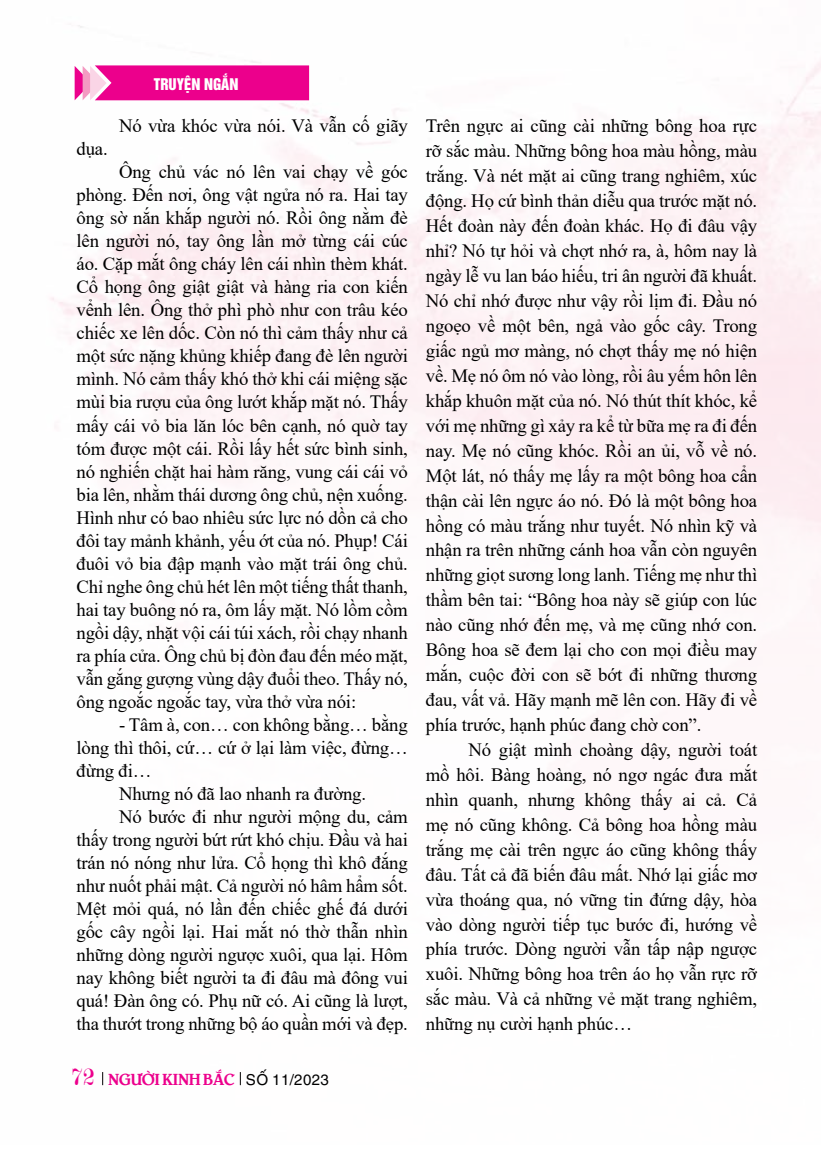
<style>
.page{position:relative;width:821px;height:1149px;background:#fff}
.page>*{position:absolute;margin:0;border:0;box-sizing:border-box;transform-origin:0 0}
.t1{font:18.75px/24.9px "Times New Roman";letter-spacing:-.01em;color:#000;text-align:justify}
.t2{font:15px "UTM Bienvenue";color:#ec008c}
.t3{font:14.7px "UTM Helvet Ins";color:#fff}
.s1{font-family:"Modern";font-size:25.65px}
.s2{font-family:"UTM Helve";color:#000}
</style>
<div class="page">
<img style="left:50px;top:25px;width:771px;height:1061px">
<svg style="left:75px;top:65px;width:234px;height:35px;background:#ed1795"></svg>
<svg style="left:102px;top:1071px;width:1px;height:13px"></svg>
<svg style="left:240px;top:1071px;width:1px;height:13px"></svg>
<p class="t3" style="left:154px;top:72px;width:86px">TRUYỆN NGẮN</p>
<p class="t1" style="left:119px;top:113px;width:290px">Nó vừa khóc vừa nói. Và vẫn cố giãy</p>
<p class="t1" style="left:77px;top:136px;width:33px">dụa.</p>
<p class="t1" style="left:77px;top:160px;width:333px;line-height:23px;text-indent:43px">Ông chủ vác nó lên vai chạy về góc phòng. Đến nơi, ông vật ngửa nó ra. Hai tay ông sờ nắn khắp người nó. Rồi ông nằm đè lên người nó, tay ông lần mở từng cái cúc áo. Cặp mắt ông cháy lên cái nhìn thèm khát.<br>Cổ họng ông giật giật và hàng ria con kiến vểnh lên. Ông thở phì phò như con trâu kéo chiếc xe lên dốc. Còn nó thì cảm thấy như cả một sức nặng khủng khiếp đang đè lên người mình. Nó cảm thấy khó thở khi cái miệng sặc mùi bia rượu của ông lướt khắp mặt nó. Thấy mấy cái vỏ bia lăn lóc bên cạnh, nó quờ tay tóm được một cái. Rồi lấy hết sức bình sinh, nó nghiến chặt hai hàm răng, vung cái cái vỏ bia lên, nhằm thái dương ông chủ, nện xuống.<br>Hình như có bao nhiêu sức lực nó dồn cả cho đôi tay mảnh khảnh, yếu ớt của nó. Phụp! Cái đuôi vỏ bia đập mạnh vào mặt trái ông chủ.<br>Chỉ nghe ông chủ hét lên một tiếng thất thanh, hai tay buông nó ra, ôm lấy mặt. Nó lồm cồm ngồi dậy, nhặt vội cái túi xách, rồi chạy nhanh ra phía cửa. Ông chủ bị đòn đau đến méo mặt, vẫn gắng gượng vùng dậy đuổi theo. Thấy nó, ông ngoắc ngoắc tay, vừa thở vừa nói:</p>
<p class="t1" style="left:119px;top:711px;width:290px">- Tâm à, con… con không bằng… bằng</p>
<p class="t1" style="left:77px;top:734px;width:333px">lòng thì thôi, cứ… cứ ở lại làm việc, đừng…</p>
<p class="t1" style="left:77px;top:757px;width:77px">đừng đi…</p>
<p class="t1" style="left:119px;top:780px;width:248px">Nhưng nó đã lao nhanh ra đường.</p>
<p class="t1" style="left:119px;top:803px;width:290px">Nó bước đi như người mộng du, cảm</p>
<p class="t1" style="left:77px;top:826px;width:333px">thấy trong người bứt rứt khó chịu. Đầu và hai</p>
<p class="t1" style="left:77px;top:849px;width:333px">trán nó nóng như lửa. Cổ họng thì khô đắng</p>
<p class="t1" style="left:77px;top:872px;width:333px">như nuốt phải mật. Cả người nó hâm hẩm sốt.</p>
<p class="t1" style="left:77px;top:895px;width:333px">Mệt mỏi quá, nó lần đến chiếc ghế đá dưới</p>
<p class="t1" style="left:77px;top:918px;width:333px">gốc cây ngồi lại. Hai mắt nó thờ thẫn nhìn</p>
<p class="t1" style="left:77px;top:941px;width:333px">những dòng người ngược xuôi, qua lại. Hôm</p>
<p class="t1" style="left:77px;top:964px;width:333px">nay không biết người ta đi đâu mà đông vui</p>
<p class="t1" style="left:77px;top:987px;width:333px">quá! Đàn ông có. Phụ nữ có. Ai cũng là lượt,</p>
<p class="t1" style="left:77px;top:1010px;width:333px">tha thướt trong những bộ áo quần mới và đẹp.</p>
<p class="t2" style="left:71px;top:1066px;width:260px"><span class="s1">72</span> NGƯỜI KINH BẮC <span class="s2">SỐ 11/2023</span></p>
<p class="t1" style="left:426px;top:113px;width:333px">Trên ngực ai cũng cài những bông hoa rực rỡ sắc màu. Những bông hoa màu hồng, màu trắng. Và nét mặt ai cũng trang nghiêm, xúc động. Họ cứ bình thản diễu qua trước mặt nó.<br>Hết đoàn này đến đoàn khác. Họ đi đâu vậy nhỉ? Nó tự hỏi và chợt nhớ ra, à, hôm nay là ngày lễ vu lan báo hiếu, tri ân người đã khuất.<br>Nó chỉ nhớ được như vậy rồi lịm đi. Đầu nó ngoẹo về một bên, ngả vào gốc cây. Trong giấc ngủ mơ màng, nó chợt thấy mẹ nó hiện về. Mẹ nó ôm nó vào lòng, rồi âu yếm hôn lên khắp khuôn mặt của nó. Nó thút thít khóc, kể với mẹ những gì xảy ra kể từ bữa mẹ ra đi đến nay. Mẹ nó cũng khóc. Rồi an ủi, vỗ về nó.<br>Một lát, nó thấy mẹ lấy ra một bông hoa cẩn thận cài lên ngực áo nó. Đó là một bông hoa hồng có màu trắng như tuyết. Nó nhìn kỹ và nhận ra trên những cánh hoa vẫn còn nguyên những giọt sương long lanh. Tiếng mẹ như thì thầm bên tai: “Bông hoa này sẽ giúp con lúc nào cũng nhớ đến mẹ, và mẹ cũng nhớ con.<br>Bông hoa sẽ đem lại cho con mọi điều may mắn, cuộc đời con sẽ bớt đi những thương đau, vất vả. Hãy mạnh mẽ lên con. Hãy đi về phía trước, hạnh phúc đang chờ con”.</p>
<p class="t1" style="left:426px;top:736px;width:333px;text-indent:43px">Nó giật mình choàng dậy, người toát mồ hôi. Bàng hoàng, nó ngơ ngác đưa mắt nhìn quanh, nhưng không thấy ai cả. Cả mẹ nó cũng không. Cả bông hoa hồng màu trắng mẹ cài trên ngực áo cũng không thấy đâu. Tất cả đã biến đâu mất. Nhớ lại giấc mơ vừa thoáng qua, nó vững tin đứng dậy, hòa vào dòng người tiếp tục bước đi, hướng về phía trước. Dòng người vẫn tấp nập ngược xuôi. Những bông hoa trên áo họ vẫn rực rỡ sắc màu. Và cả những vẻ mặt trang nghiêm, những nụ cười hạnh phúc…</p>
</div>
